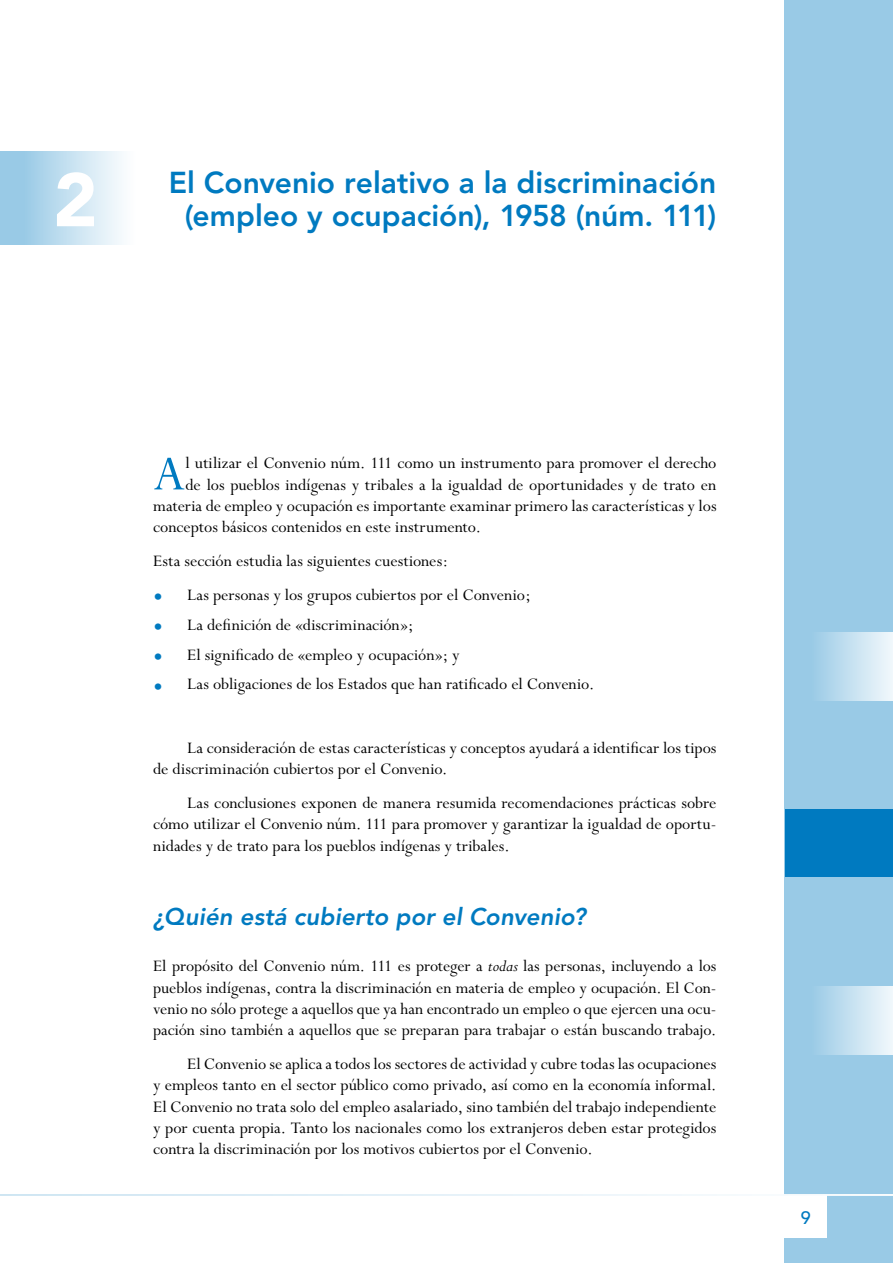
<style>
.page{position:relative;width:893px;height:1263px;background:#fff}
.page>*{position:absolute;margin:0;border:0;box-sizing:border-box;transform-origin:0 0}
.t1{font:900 75px "Avenir";color:#fff}
.t2{font:54.6px "Perpetua";color:#007ac0}
.t3{font:800 30px/33px "Avenir";color:#007ac0;text-align:center}
.t4{font:italic 800 24px "Avenir";letter-spacing:.005em;color:#007ac0}
.t5{font:18px/21.3px "Perpetua";color:#000;text-align:justify}
.s1{font-size:28.5px;color:#007ac0}
.s2{font-style:italic}
</style>
<div class="page">
<div style="left:0;top:151px;width:151px;height:93px;background:linear-gradient(to right,#8cc3e3,#fff)"></div>
<div style="left:785px;top:0;width:108px;height:1263px;background:#99cae6"></div>
<div style="left:785px;top:987px;width:108px;height:68px;background:linear-gradient(to right,#88c1e2,#edf5fa)"></div>
<div style="left:785px;top:809px;width:108px;height:68px;background:#007ac0"></div>
<div style="left:785px;top:632px;width:108px;height:68px;background:linear-gradient(to right,#88c1e2,#edf5fa)"></div>
<div style="left:784px;top:1195px;width:43px;height:43px;background:#fff"></div>
<hr style="left:0;top:1194px;width:893px;height:2px;background:#fff">
<h1 class="t1" style="left:53px;top:155px;width:46px">2</h1>
<h3 class="t3" style="left:169px;top:166px;width:549px">El Convenio relativo a la discriminación (empleo y ocupación), 1958 (núm. 111)</h3>
<h2 class="t2" style="left:153px;top:445px;width:34px">A</h2>
<p class="t5" style="left:186px;top:453px;width:532px">l utilizar el Convenio núm. 111 como un instrumento para promover el derecho</p>
<p class="t5" style="left:186px;top:474px;width:532px">de los pueblos indígenas y tribales a la igualdad de oportunidades y de trato en</p>
<p class="t5" style="left:153px;top:496px;width:565px">materia de empleo y ocupación es importante examinar primero las características y los</p>
<p class="t5" style="left:153px;top:517px;width:329px">conceptos básicos contenidos en este instrumento.</p>
<p class="t5" style="left:153px;top:551px;width:297px">Esta sección estudia las siguientes cuestiones:</p>
<p class="t5" style="left:153px;top:585px;width:379px"><span class="s1">•</span> Las personas y los grupos cubiertos por el Convenio;</p>
<p class="t5" style="left:153px;top:615px;width:262px"><span class="s1">•</span> La definición de «discriminación»;</p>
<p class="t5" style="left:153px;top:644px;width:308px"><span class="s1">•</span> El significado de «empleo y ocupación»; y</p>
<p class="t5" style="left:153px;top:674px;width:443px"><span class="s1">•</span> Las obligaciones de los Estados que han ratificado el Convenio.</p>
<p class="t5" style="left:153px;top:738px;width:565px;text-indent:34px">La consideración de estas características y conceptos ayudará a identificar los tipos de discriminación cubiertos por el Convenio.</p>
<p class="t5" style="left:153px;top:793px;width:565px;text-indent:34px">Las conclusiones exponen de manera resumida recomendaciones prácticas sobre cómo utilizar el Convenio núm. 111 para promover y garantizar la igualdad de oportu&shy;nidades y de trato para los pueblos indígenas y tribales.</p>
<h3 class="t4" style="left:153px;top:902px;width:434px">¿Quién está cubierto por el Convenio?</h3>
<p class="t5" style="left:153px;top:956px;width:565px">El propósito del Convenio núm. 111 es proteger a <span class="s2">todas</span> las personas, incluyendo a los pueblos indígenas, contra la discriminación en materia de empleo y ocupación. El Con&shy;venio no sólo protege a aquellos que ya han encontrado un empleo o que ejercen una ocu&shy;pación sino también a aquellos que se preparan para trabajar o están buscando trabajo.</p>
<p class="t5" style="left:153px;top:1054px;width:565px;text-indent:34px">El Convenio se aplica a todos los sectores de actividad y cubre todas las ocupaciones y empleos tanto en el sector público como privado, así como en la economía informal.<br>El Convenio no trata solo del empleo asalariado, sino también del trabajo independiente y por cuenta propia. Tanto los nacionales como los extranjeros deben estar protegidos contra la discriminación por los motivos cubiertos por el Convenio.</p>
</div>
